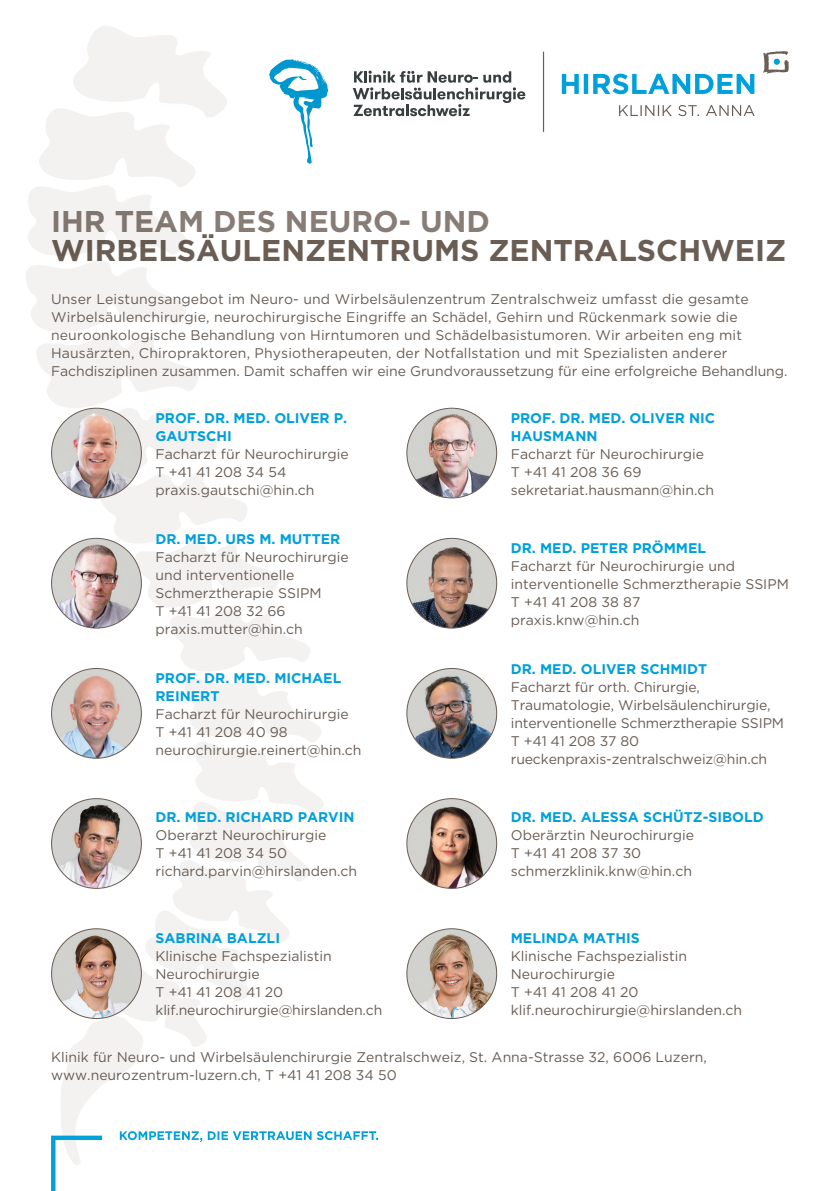
<style>
.page{position:relative;width:840px;height:1191px;background:#fff}
.page>*{position:absolute;margin:0;border:0;box-sizing:border-box;transform-origin:0 0}
.t1{font:700 30px "Gotham";color:#695d54}
.t2{font:700 30px "Gotham";color:#887d76}
.t3{font:14px/18px "Gotham";color:#695d54}
.t4{font:700 14px/18px "Gotham";color:#00a0da}
</style>
<div class="page">
<svg style="left:26px;top:26px;width:297px;height:1114px"></svg>
<svg style="left:763px;top:51px;width:25px;height:23px"></svg>
<svg style="left:561px;top:74px;width:193px;height:20px"></svg>
<svg style="left:619px;top:105px;width:135px;height:11px"></svg>
<svg style="left:352px;top:71px;width:173px;height:45px"></svg>
<svg style="left:269px;top:59px;width:59px;height:105px"></svg>
<hr style="left:542px;top:52px;width:2px;height:80px;background:#695d54">
<img style="left:406px;top:408px;width:90px;height:90px;border-radius:45px">
<img style="left:406px;top:538px;width:90px;height:90px;border-radius:45px">
<img style="left:406px;top:668px;width:90px;height:90px;border-radius:45px">
<img style="left:406px;top:798px;width:90px;height:90px;border-radius:45px">
<img style="left:406px;top:928px;width:90px;height:90px;border-radius:45px">
<img style="left:52px;top:408px;width:89px;height:90px;border-radius:45px">
<img style="left:52px;top:538px;width:89px;height:90px;border-radius:45px">
<img style="left:52px;top:668px;width:89px;height:90px;border-radius:45px">
<img style="left:52px;top:798px;width:89px;height:90px;border-radius:45px">
<img style="left:52px;top:928px;width:89px;height:90px;border-radius:45px">
<svg style="left:120px;top:1131px;width:258px;height:11px"></svg>
<svg style="left:49px;top:1133px;width:57px;height:58px"></svg>
<h1 class="t2" style="left:51px;top:202px;width:440px">IHR TEAM DES NEURO- UND</h1>
<h1 class="t1" style="left:51px;top:230px;width:736px">WIRBELSÄULENZENTRUMS ZENTRALSCHWEIZ</h1>
<p class="t3" style="left:51px;top:289px;width:737px">Unser Leistungsangebot im Neuro- und Wirbelsäulenzentrum Zentralschweiz umfasst die gesamte Wirbelsäulenchirurgie, neurochirurgische Eingriffe an Schädel, Gehirn und Rückenmark sowie die neuroonkologische Behandlung von Hirntumoren und Schädelbasistumoren. Wir arbeiten eng mit Hausärzten, Chiropraktoren, Physiotherapeuten, der Notfallstation und mit Spezialisten anderer Fachdisziplinen zusammen. Damit schaffen wir eine Grundvoraussetzung für eine erfolgreiche Behandlung.</p>
<p class="t4" style="left:155px;top:408px;width:193px">PROF. DR. MED. OLIVER P.<br>GAUTSCHI</p>
<p class="t3" style="left:155px;top:444px;width:195px">Facharzt für Neurochirurgie</p>
<p class="t3" style="left:155px;top:462px;width:132px">T +41 41 208 34 54</p>
<p class="t3" style="left:155px;top:480px;width:160px">praxis.gautschi@hin.ch</p>
<p class="t4" style="left:155px;top:530px;width:186px">DR. MED. URS M. MUTTER</p>
<p class="t3" style="left:155px;top:547px;width:195px">Facharzt für Neurochirurgie und interventionelle<br>Schmerztherapie SSIPM</p>
<p class="t3" style="left:155px;top:601px;width:131px">T +41 41 208 32 66</p>
<p class="t3" style="left:155px;top:619px;width:149px">praxis.mutter@hin.ch</p>
<p class="t4" style="left:155px;top:669px;width:187px">PROF. DR. MED. MICHAEL<br>REINERT</p>
<p class="t3" style="left:155px;top:704px;width:195px">Facharzt für Neurochirurgie</p>
<p class="t3" style="left:155px;top:722px;width:134px">T +41 41 208 40 98</p>
<p class="t3" style="left:155px;top:740px;width:207px">neurochirurgie.reinert@hin.ch</p>
<p class="t4" style="left:155px;top:808px;width:200px">DR. MED. RICHARD PARVIN</p>
<p class="t3" style="left:155px;top:826px;width:172px">Oberarzt Neurochirurgie</p>
<p class="t3" style="left:155px;top:844px;width:133px">T +41 41 208 34 50</p>
<p class="t3" style="left:155px;top:862px;width:203px">richard.parvin@hirslanden.ch</p>
<p class="t4" style="left:155px;top:929px;width:126px">SABRINA BALZLI</p>
<p class="t3" style="left:155px;top:947px;width:178px">Klinische Fachspezialistin<br>Neurochirurgie</p>
<p class="t3" style="left:155px;top:983px;width:129px">T +41 41 208 41 20</p>
<p class="t3" style="left:155px;top:1001px;width:228px">klif.neurochirurgie@hirslanden.ch</p>
<p class="t4" style="left:510px;top:408px;width:206px">PROF. DR. MED. OLIVER NIC<br>HAUSMANN</p>
<p class="t3" style="left:510px;top:444px;width:195px">Facharzt für Neurochirurgie</p>
<p class="t3" style="left:510px;top:462px;width:132px">T +41 41 208 36 69</p>
<p class="t3" style="left:510px;top:480px;width:205px">sekretariat.hausmann@hin.ch</p>
<p class="t4" style="left:510px;top:539px;width:197px">DR. MED. PETER PRÖMMEL</p>
<p class="t3" style="left:510px;top:556px;width:279px">Facharzt für Neurochirurgie und interventionelle Schmerztherapie SSIPM</p>
<p class="t3" style="left:510px;top:592px;width:131px">T +41 41 208 38 87</p>
<p class="t3" style="left:510px;top:610px;width:130px">praxis.knw@hin.ch</p>
<p class="t4" style="left:510px;top:660px;width:198px">DR. MED. OLIVER SCHMIDT</p>
<p class="t3" style="left:510px;top:677px;width:274px">Facharzt für orth. Chirurgie,<br>Traumatologie, Wirbelsäulenchirurgie, interventionelle Schmerztherapie SSIPM</p>
<p class="t3" style="left:510px;top:731px;width:130px">T +41 41 208 37 80</p>
<p class="t3" style="left:510px;top:749px;width:258px">rueckenpraxis-zentralschweiz@hin.ch</p>
<p class="t4" style="left:510px;top:808px;width:254px">DR. MED. ALESSA SCHÜTZ-SIBOLD</p>
<p class="t3" style="left:510px;top:826px;width:185px">Oberärztin Neurochirurgie</p>
<p class="t3" style="left:510px;top:844px;width:132px">T +41 41 208 37 30</p>
<p class="t3" style="left:510px;top:862px;width:183px">schmerzklinik.knw@hin.ch</p>
<p class="t4" style="left:510px;top:929px;width:130px">MELINDA MATHIS</p>
<p class="t3" style="left:510px;top:947px;width:178px">Klinische Fachspezialistin<br>Neurochirurgie</p>
<p class="t3" style="left:510px;top:983px;width:129px">T +41 41 208 41 20</p>
<p class="t3" style="left:510px;top:1001px;width:233px">klif.neurochirurgie@hirslanden.ch</p>
<p class="t3" style="left:51px;top:1047px;width:656px">Klinik für Neuro- und Wirbelsäulenchirurgie Zentralschweiz, St. Anna-Strasse 32, 6006 Luzern,</p>
<p class="t3" style="left:51px;top:1065px;width:347px">www.neurozentrum-luzern.ch, T +41 41 208 34 50</p>
</div>
